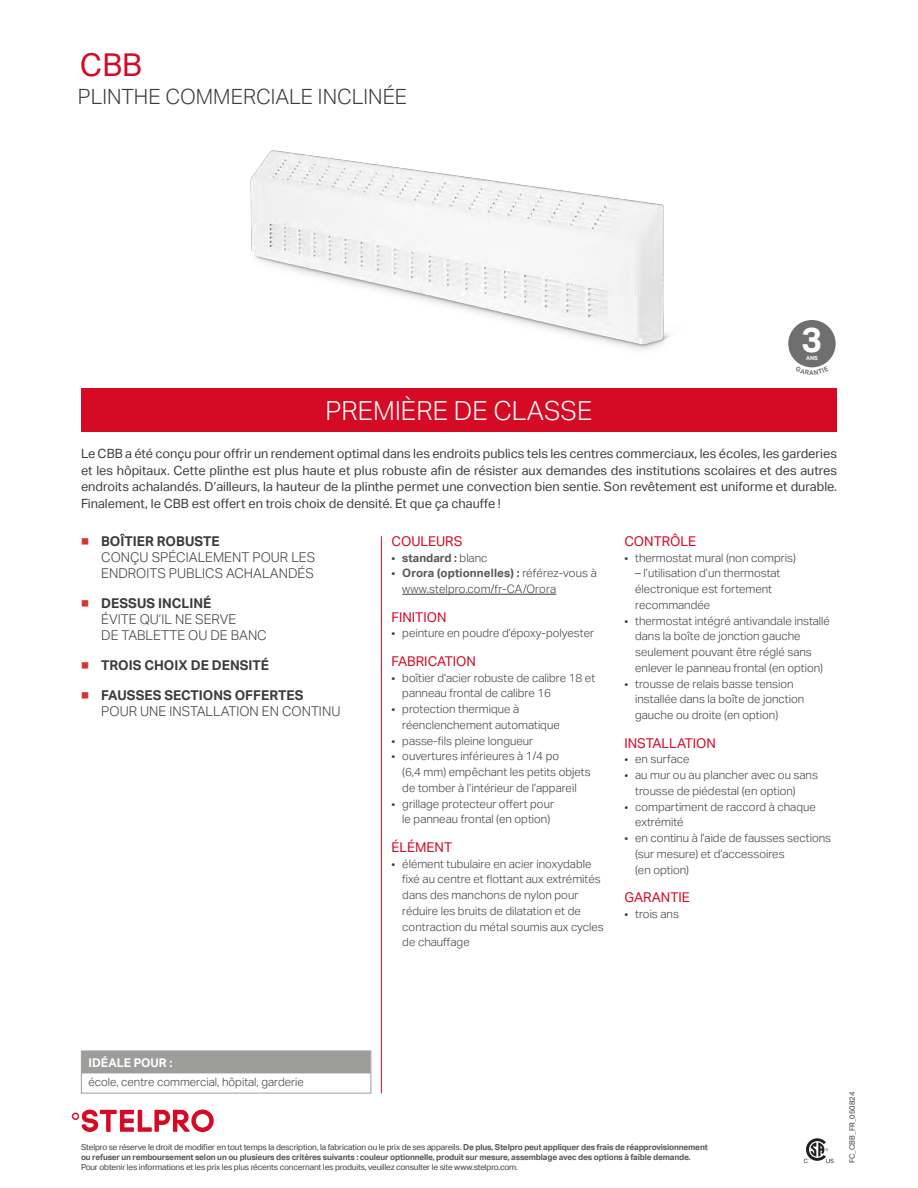
<style>
.page{position:relative;width:918px;height:1188px;background:#fff}
.page>*{position:absolute;margin:0;border:0;box-sizing:border-box;transform-origin:0 0}
.t1{font:700 34.8px "Aktiv Grotesk";color:#fff}
.t2{font:31.5px "Aktiv Grotesk";color:#d50a25}
.t3{font:300 26.25px "Aktiv Grotesk";color:#fff}
.t4{font:300 21px "Aktiv Grotesk";color:#3c3c3b}
.t5{font:300 13.5px/16.2px "Aktiv Grotesk";color:#3c3c3b}
.t6{font:13.5px "Aktiv Grotesk";color:#d50a25}
.t7{font:700 13.5px "Aktiv Grotesk";color:#3c3c3b}
.t8{font:12.75px/16.5px "Aktiv Grotesk";color:#3c3c3b;text-align:justify}
.t9{font:700 12px "Aktiv Grotesk";color:#fff}
.t10{font:300 11.55px/15.8px "Aktiv Grotesk";color:#3c3c3b}
.t11{font:700 11.55px "Aktiv Grotesk";color:#575756}
.t12{font:700 8.25px/9.9px "Aktiv Grotesk";letter-spacing:-.02em;color:#575756}
.t13{font:8.25px "Aktiv Grotesk";letter-spacing:-.02em;color:#3c3c3b}
.t14{font:7.5px "Aktiv Grotesk";color:#3c3c3b}
.t15{font:700 5.7px "Aktiv Grotesk";color:#fff}
.s1{font-weight:700;color:#d93234}
.s2{font-weight:700}
.s3{color:#d93234}
.s4{font-weight:300;color:#3c3c3b}
.s5{font-weight:700;color:#575756}
.s6{font-weight:400;color:#3c3c3b}
</style>
<div class="page">
<svg style="left:804px;top:1138px;width:30px;height:25px"></svg>
<img style="left:250px;top:150px;width:569px;height:216px">
<hr style="left:381px;top:536px;width:1px;height:558px;background:#d50a25">
<div style="left:82px;top:1051px;width:288px;height:22px;background:#9d9d9c"></div>
<div style="left:81px;top:1051px;width:290px;height:43px;border:1px solid #9d9d9c"></div>
<hr style="left:402px;top:594px;width:154px;height:1px;background:#3c3c3b">
<div style="left:81px;top:389px;width:756px;height:43px;background:#d50a25"></div>
<div style="left:788px;top:320px;width:48px;height:47px;background:#706f6f;border-radius:50%"></div>
<svg style="left:72px;top:1110px;width:142px;height:22px"></svg>
<svg style="left:804px;top:366px;width:16px;height:2px"></svg>
<h2 class="t2" style="left:80px;top:47px;width:64px">CBB</h2>
<h3 class="t4" style="left:78px;top:85px;width:331px">PLINTHE COMMERCIALE INCLINÉE</h3>
<h1 class="t1" style="left:802px;top:320px;width:22px">3</h1>
<p class="t15" style="left:806px;top:355px;width:13px">ANS</p>
<h3 class="t3" style="left:325px;top:395px;width:269px">PREMIÈRE DE CLASSE</h3>
<p class="t8" style="left:81px;top:446px;width:758px">Le CBB a été conçu pour offrir un rendement optimal dans les endroits publics tels les centres commerciaux, les écoles, les garderies et les hôpitaux. Cette plinthe est plus haute et plus robuste afin de résister aux demandes des institutions scolaires et des autres endroits achalandés. D’ailleurs, la hauteur de la plinthe permet une convection bien sentie. Son revêtement est uniforme et durable.<br>Finalement, le CBB est offert en trois choix de densité. Et que ça chauffe !</p>
<p class="t5" style="left:101px;top:533px;width:216px;text-indent:-20px"><span class="s1">■</span> <span class="s2">BOÎTIER ROBUSTE<br></span>CONÇU SPÉCIALEMENT POUR LES<br>ENDROITS PUBLICS ACHALANDÉS</p>
<p class="t5" style="left:101px;top:595px;width:167px;text-indent:-20px"><span class="s1">■</span> <span class="s2">DESSUS INCLINÉ<br></span>ÉVITE QU’IL NE SERVE<br>DE TABLETTE OU DE BANC</p>
<p class="t7" style="left:81px;top:657px;width:189px"><span class="s3">■</span> TROIS CHOIX DE DENSITÉ</p>
<p class="t5" style="left:101px;top:687px;width:241px;text-indent:-20px"><span class="s1">■</span> <span class="s2">FAUSSES SECTIONS OFFERTES<br></span>POUR UNE INSTALLATION EN CONTINU</p>
<p class="t6" style="left:392px;top:533px;width:73px">COULEURS</p>
<p class="t11" style="left:391px;top:551px;width:98px"><span class="s4">•</span> standard : <span class="s4">blanc</span></p>
<p class="t10" style="left:402px;top:565px;width:196px;text-indent:-11px">• <span class="s5">Orora (optionnelles) :</span> référez-vous à www.stelpro.com/fr-CA/Orora</p>
<p class="t6" style="left:392px;top:609px;width:57px">FINITION</p>
<p class="t10" style="left:391px;top:625px;width:204px">• peinture en poudre d’époxy-polyester</p>
<p class="t6" style="left:392px;top:653px;width:86px">FABRICATION</p>
<p class="t10" style="left:402px;top:670px;width:194px;text-indent:-11px">• boîtier d’acier robuste de calibre 18 et panneau frontal de calibre 16</p>
<p class="t10" style="left:402px;top:701px;width:159px;text-indent:-11px">• protection thermique à réenclenchement automatique</p>
<p class="t10" style="left:391px;top:733px;width:143px">• passe-fils pleine longueur</p>
<p class="t10" style="left:402px;top:748px;width:190px;text-indent:-11px">• ouvertures inférieures à 1/4 po<br>(6,4 mm) empêchant les petits objets de tomber à l’intérieur de l’appareil</p>
<p class="t10" style="left:402px;top:796px;width:153px;text-indent:-11px">• grillage protecteur offert pour le panneau frontal (en option)</p>
<p class="t6" style="left:392px;top:839px;width:62px">ÉLÉMENT</p>
<p class="t10" style="left:402px;top:856px;width:203px;text-indent:-11px">• élément tubulaire en acier inoxydable fixé au centre et flottant aux extrémités dans des manchons de nylon pour réduire les bruits de dilatation et de contraction du métal soumis aux cycles de chauffage</p>
<p class="t6" style="left:624px;top:533px;width:73px">CONTRÔLE</p>
<p class="t10" style="left:624px;top:550px;width:173px">• thermostat mural (non compris)</p>
<p class="t10" style="left:635px;top:565px;width:147px">– l’utilisation d’un thermostat électronique est fortement recommandée</p>
<p class="t10" style="left:635px;top:613px;width:196px;text-indent:-11px">• thermostat intégré antivandale installé dans la boîte de jonction gauche seulement pouvant être réglé sans enlever le panneau frontal (en option)</p>
<p class="t10" style="left:635px;top:676px;width:171px;text-indent:-11px">• trousse de relais basse tension installée dans la boîte de jonction gauche ou droite (en option)</p>
<p class="t6" style="left:624px;top:735px;width:93px">INSTALLATION</p>
<p class="t10" style="left:624px;top:751px;width:67px">• en surface</p>
<p class="t10" style="left:635px;top:767px;width:184px;text-indent:-11px">• au mur ou au plancher avec ou sans trousse de piédestal (en option)</p>
<p class="t10" style="left:635px;top:799px;width:182px;text-indent:-11px">• compartiment de raccord à chaque extrémité</p>
<p class="t10" style="left:635px;top:830px;width:197px;text-indent:-11px">• en continu à l’aide de fausses sections (sur mesure) et d’accessoires<br>(en option)</p>
<p class="t6" style="left:624px;top:890px;width:67px">GARANTIE</p>
<p class="t10" style="left:624px;top:906px;width:56px">• trois ans</p>
<p class="t9" style="left:88px;top:1056px;width:85px">IDÉALE POUR :</p>
<p class="t10" style="left:88px;top:1074px;width:217px">école, centre commercial, hôpital, garderie</p>
<p class="t12" style="left:81px;top:1143px;width:628px"><span class="s6">Stelpro se réserve le droit de modifier en tout temps la description, la fabrication ou le prix de ses appareils.</span> De plus, Stelpro peut appliquer des frais de réapprovisionnement ou refuser un remboursement selon un ou plusieurs des critères suivants : couleur optionnelle, produit sur mesure, assemblage avec des options à faible demande.</p>
<p class="t13" style="left:81px;top:1163px;width:438px">Pour obtenir les informations et les prix les plus récents concernant les produits, veuillez consulter le site www.stelpro.com.</p>
<p class="t14" style="left:848px;top:1163px;width:73px;rotate:-90deg">FC_CBB_FR_050824</p>
</div>
